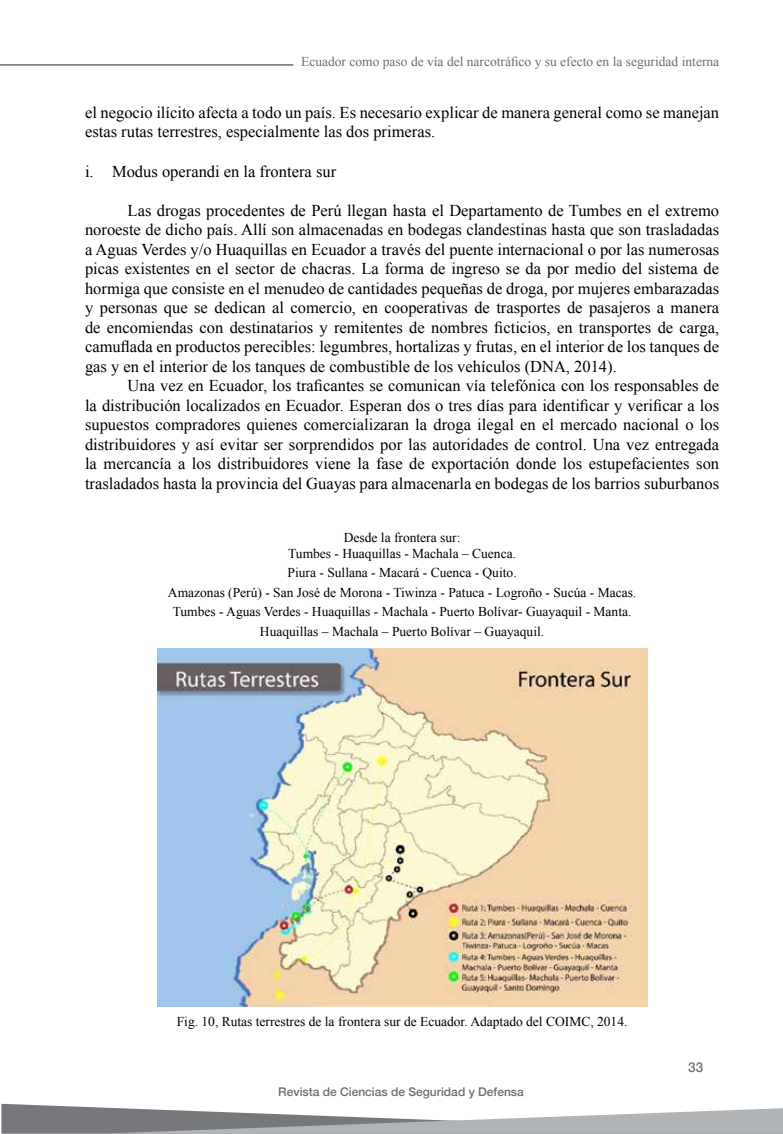
<style>
.page{position:relative;width:783px;height:1134px;background:#fff}
.page>*{position:absolute;margin:0;border:0;box-sizing:border-box;transform-origin:0 0}
.t1{font:16.5px/19.5px "Times New Roman";color:#000;text-align:justify}
.t2{font:13.5px/19.5px "Times New Roman";color:#000;text-align:center}
.t3{font:13.5px "Times New Roman";color:#6d6e71}
.t4{font:500 13.5px "Helvetica Neue";color:#6d6e71}
.t5{font:500 12px "Helvetica Neue";color:#6d6e71}
</style>
<div class="page">
<svg style="left:1px;top:1104px;width:782px;height:30px"></svg>
<hr style="left:0;top:64px;width:293px;height:2px;background:#6d6e71">
<img style="left:157px;top:648px;width:490px;height:358px">
<p class="t3" style="left:301px;top:53px;width:420px">Ecuador como paso de vía del narcotráfico y su efecto en la seguridad interna</p>
<p class="t1" style="left:85px;top:102px;width:635px">el negocio ilícito afecta a todo un país. Es necesario explicar de manera general como se manejan estas rutas terrestres, especialmente las dos primeras.</p>
<p class="t1" style="left:85px;top:161px;width:253px">i. Modus operandi en la frontera sur</p>
<p class="t1" style="left:85px;top:200px;width:635px;text-indent:43px">Las drogas procedentes de Perú llegan hasta el Departamento de Tumbes en el extremo noroeste de dicho país. Allí son almacenadas en bodegas clandestinas hasta que son trasladadas a Aguas Verdes y/o Huaquillas en Ecuador a través del puente internacional o por las numerosas picas existentes en el sector de chacras. La forma de ingreso se da por medio del sistema de hormiga que consiste en el menudeo de cantidades pequeñas de droga, por mujeres embarazadas y personas que se dedican al comercio, en cooperativas de trasportes de pasajeros a manera de encomiendas con destinatarios y remitentes de nombres ficticios, en transportes de carga, camuflada en productos perecibles: legumbres, hortalizas y frutas, en el interior de los tanques de gas y en el interior de los tanques de combustible de los vehículos (DNA, 2014).</p>
<p class="t1" style="left:85px;top:376px;width:635px;text-indent:43px">Una vez en Ecuador, los traficantes se comunican vía telefónica con los responsables de la distribución localizados en Ecuador. Esperan dos o tres días para identificar y verificar a los supuestos compradores quienes comercializaran la droga ilegal en el mercado nacional o los distribuidores y así evitar ser sorprendidos por las autoridades de control. Una vez entregada la mercancía a los distribuidores viene la fase de exportación donde los estupefacientes son trasladados hasta la provincia del Guayas para almacenarla en bodegas de los barrios suburbanos</p>
<p class="t2" style="left:288px;top:529px;width:229px;line-height:16.2px">Desde la frontera sur:<br>Tumbes - Huaquillas - Machala – Cuenca.</p>
<p class="t2" style="left:168px;top:563px;width:470px">Piura - Sullana - Macará - Cuenca - Quito.<br>Amazonas (Perú) - San José de Morona - Tiwinza - Patuca - Logroño - Sucúa - Macas.<br>Tumbes - Aguas Verdes - Huaquillas - Machala - Puerto Bolívar- Guayaquil - Manta.<br>Huaquillas – Machala – Puerto Bolívar – Guayaquil.</p>
<p class="t2" style="left:177px;top:1011px;width:452px">Fig. 10, Rutas terrestres de la frontera sur de Ecuador. Adaptado del COIMC, 2014.</p>
<p class="t5" style="left:278px;top:1082px;width:247px">Revista de Ciencias de Seguridad y Defensa</p>
<p class="t4" style="left:688px;top:1056px;width:17px">33</p>
</div>
